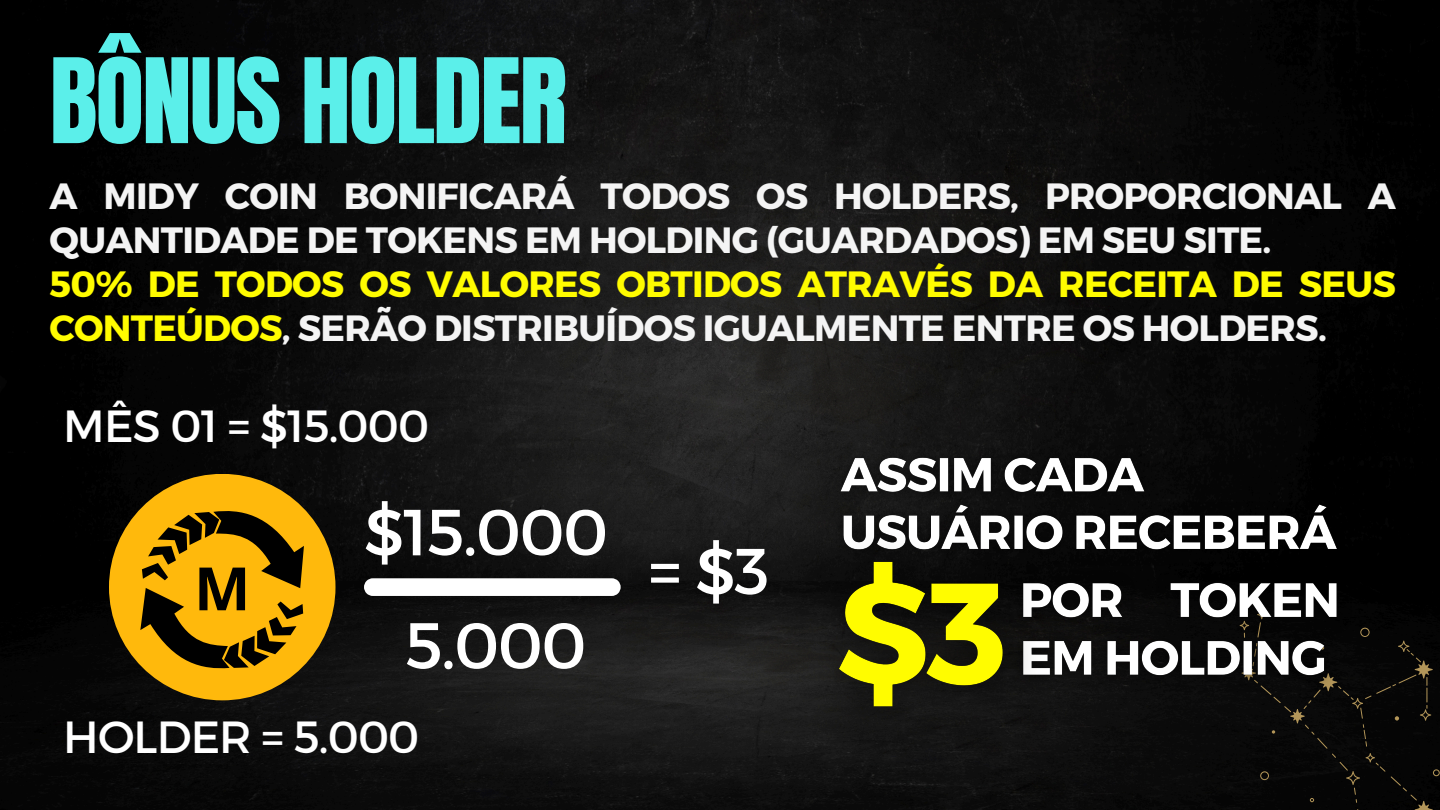
<style>
.page{position:relative;width:1440px;height:810px;background:#fff}
.page>*{position:absolute;margin:0;border:0;box-sizing:border-box;transform-origin:0 0}
.t1{font:100px "Anton";letter-spacing:-.02em;color:#5befea}
.t2{font:65px "Montserrat";letter-spacing:-.02em;color:#fff}
.t3{font:700 59.8px "Open Sans";color:#000}
.t4{font:45px "Montserrat";letter-spacing:-.02em;color:#fff}
.t5{font:700 36.5px/43.8px "Montserrat";letter-spacing:-.02em;color:#fffc00}
.t6{font:700 36.5px/43.8px "Montserrat";letter-spacing:-.02em;color:#f4f4f4}
.s1{color:#f4f4f4}
</style>
<div class="page">
<img style="left:0;top:0;width:1440px;height:810px">
<div style="left:1240px;top:610px;width:200px;height:200px;background:#050505"></div>
<svg style="left:364px;top:578px;width:257px;height:18px"></svg>
<img style="left:819px;top:438px;width:540px;height:135px">
<img style="left:1069px;top:564px;width:288px;height:134px">
<img style="left:777px;top:504px;width:292px;height:274px">
<div style="left:109px;top:474px;width:227px;height:226px;background:#ffb90c;border-radius:50%"></div>
<svg style="left:140px;top:509px;width:164px;height:161px"></svg>
<h2 class="t1" style="left:50px;top:29px;width:519px">BÔNUS HOLDER</h2>
<p class="t6" style="left:50px;top:173px;width:1348px">A MIDY COIN BONIFICARÁ TODOS OS HOLDERS, PROPORCIONAL A<br>QUANTIDADE DE TOKENS EM HOLDING (GUARDADOS) EM SEU SITE.</p>
<p class="t5" style="left:50px;top:260px;width:1348px">50% DE TODOS OS VALORES OBTIDOS ATRAVÉS DA RECEITA DE SEUS<br>CONTEÚDOS<span class="s1">, SERÃO DISTRIBUÍDOS IGUALMENTE ENTRE OS HOLDERS.</span></p>
<h5 class="t4" style="left:63px;top:397px;width:367px">MÊS 01 = $15.000</h5>
<h5 class="t3" style="left:194px;top:546px;width:58px">M</h5>
<p class="t2" style="left:364px;top:490px;width:246px">$15.000</p>
<h3 class="t2" style="left:405px;top:603px;width:183px">5.000</h3>
<p class="t4" style="left:63px;top:708px;width:357px">HOLDER = 5.000</p>
<h3 class="t2" style="left:649px;top:529px;width:122px">= $3</h3>
</div>
